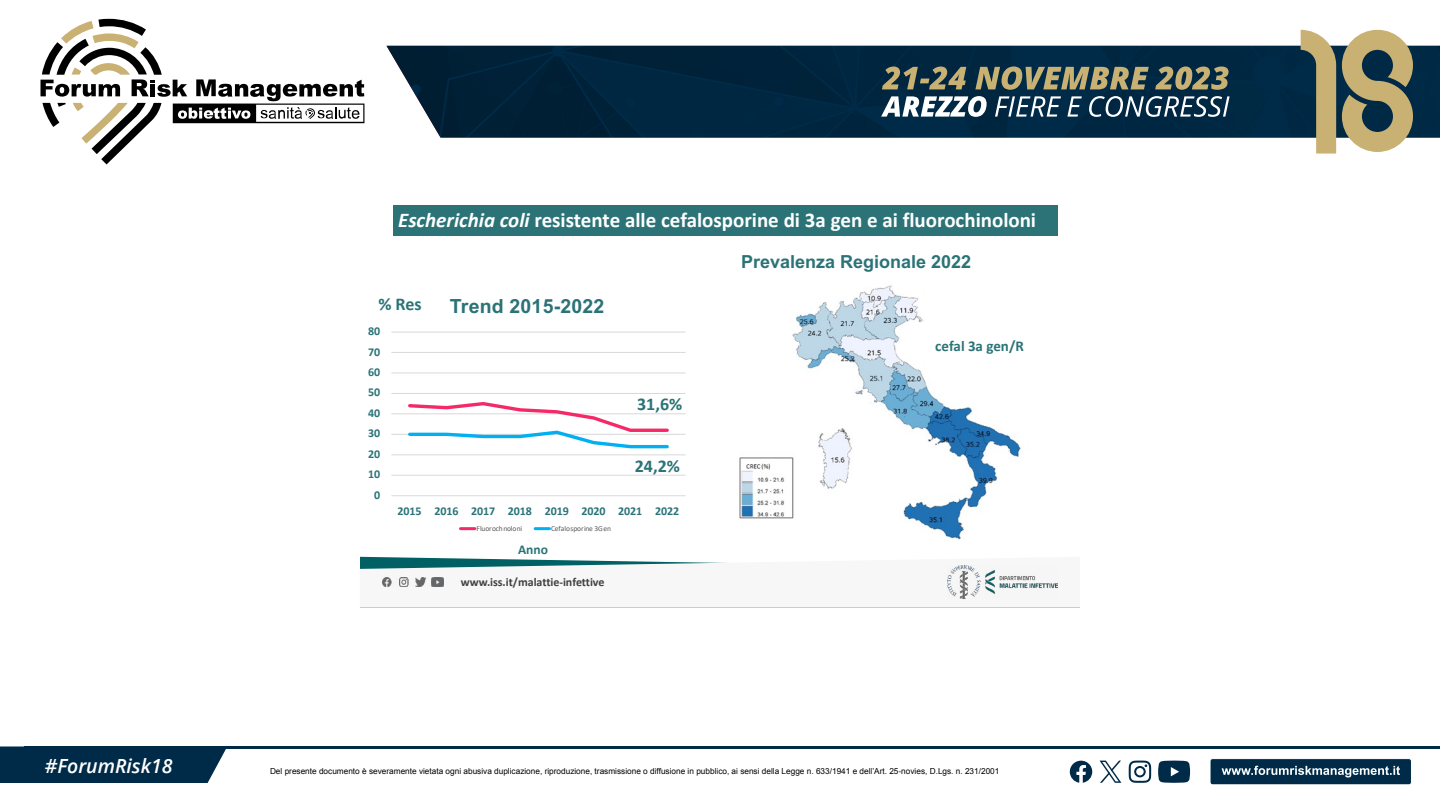
<style>
.page{position:relative;width:1440px;height:810px;background:#fff}
.page>*{position:absolute;margin:0;border:0;box-sizing:border-box;transform-origin:0 0}
.t1{font:700 21px "Calibri";color:#fff}
.t2{font:700 19.5px "Arial";letter-spacing:.01em;color:#2b7377}
.t3{font:italic 600 19.5px "Open Sans";color:#fff}
.t4{font:700 18px "Arial";color:#2b7377}
.t5{font:700 18px "Calibri";color:#2b7377}
.t6{font:700 15px "Calibri";color:#2b7377}
.t7{font:700 13.5px "Calibri";color:#2b7377}
.t8{font:700 12px "Calibri";letter-spacing:-.005em;color:#2b7377}
.t9{font:700 12px "Calibri";letter-spacing:-.005em;color:#404040}
.t10{font:8.25px "Arial";color:#000}
.t11{font:7.5px "Calibri";letter-spacing:-.005em;color:#595959}
.t12{font:7.5px "Calibri";letter-spacing:-.025em;color:#595959}
.s1{font-style:italic}
</style>
<div class="page">
<div style="left:0;top:746px;width:226px;height:37px;background:#002b48"></div>
<div style="left:1210px;top:759px;width:201px;height:26px;background:#002b48;border-radius:3px"></div>
<div style="left:1210px;top:758px;width:202px;height:27px;border:1px solid #fff;border-radius:3px"></div>
<svg style="left:1222px;top:766px;width:178px;height:11px"></svg>
<hr style="left:24px;top:746px;width:1416px;height:3px;background:#002b48">
<img style="left:386px;top:46px;width:1054px;height:92px">
<svg style="left:1342px;top:30px;width:71px;height:122px;background:#9a9575"></svg>
<svg style="left:1301px;top:30px;width:35px;height:124px;background:#929074"></svg>
<svg style="left:40px;top:19px;width:324px;height:145px"></svg>
<svg style="left:881px;top:96px;width:349px;height:21px"></svg>
<svg style="left:882px;top:66px;width:347px;height:24px;background:#656c5b"></svg>
<svg style="left:1129px;top:761px;width:22px;height:22px"></svg>
<svg style="left:1158px;top:761px;width:32px;height:22px"></svg>
<svg style="left:1070px;top:761px;width:22px;height:22px"></svg>
<svg style="left:1100px;top:761px;width:21px;height:22px"></svg>
<svg style="left:360px;top:557px;width:720px;height:51px"></svg>
<img style="left:383px;top:578px;width:61px;height:9px">
<img style="left:947px;top:566px;width:111px;height:33px">
<div style="left:393px;top:205px;width:665px;height:31px;background:#2b7377"></div>
<img style="left:739px;top:285px;width:283px;height:256px">
<hr style="left:391px;top:475px;width:295px;height:1px;background:#d9d9d9">
<hr style="left:391px;top:455px;width:295px;height:1px;background:#d9d9d9">
<hr style="left:391px;top:434px;width:295px;height:1px;background:#d9d9d9">
<hr style="left:391px;top:414px;width:295px;height:1px;background:#d9d9d9">
<hr style="left:391px;top:393px;width:295px;height:1px;background:#d9d9d9">
<hr style="left:391px;top:373px;width:295px;height:1px;background:#d9d9d9">
<hr style="left:391px;top:352px;width:295px;height:1px;background:#d9d9d9">
<hr style="left:391px;top:332px;width:295px;height:1px;background:#d9d9d9">
<hr style="left:391px;top:495px;width:295px;height:1px;background:#d9d9d9">
<svg style="left:406px;top:402px;width:265px;height:47px"></svg>
<hr style="left:460px;top:527px;width:15px;height:3px;background:#f52968">
<hr style="left:535px;top:527px;width:15px;height:3px;background:#00b0f0">
<h1 class="t1" style="left:398px;top:205px;width:640px"><span class="s1">Escherichia coli</span> resistente alle cefalosporine di 3a gen e ai fluorochinoloni</h1>
<h3 class="t5" style="left:378px;top:291px;width:45px">% Res</h3>
<h2 class="t2" style="left:450px;top:292px;width:156px">Trend 2015-2022</h2>
<h3 class="t8" style="left:368px;top:323px;width:14px">80</h3>
<h3 class="t8" style="left:368px;top:343px;width:14px">70</h3>
<h3 class="t8" style="left:368px;top:364px;width:14px">60</h3>
<h3 class="t8" style="left:368px;top:384px;width:14px">50</h3>
<h3 class="t8" style="left:368px;top:404px;width:14px">40</h3>
<h3 class="t8" style="left:368px;top:425px;width:14px">30</h3>
<h3 class="t8" style="left:368px;top:445px;width:14px">20</h3>
<h3 class="t8" style="left:368px;top:466px;width:14px">10</h3>
<h3 class="t8" style="left:374px;top:486px;width:8px">0</h3>
<h3 class="t5" style="left:637px;top:392px;width:47px">31,6%</h3>
<h3 class="t5" style="left:635px;top:453px;width:47px">24,2%</h3>
<h3 class="t8" style="left:398px;top:502px;width:283px">2015 2016 2017 2018 2019 2020 2021 2022</h3>
<p class="t12" style="left:476px;top:523px;width:47px">Fluorochnoloni</p>
<p class="t11" style="left:551px;top:523px;width:62px">Cefalosporine 3Gen</p>
<h3 class="t7" style="left:518px;top:540px;width:31px">Anno</h3>
<h3 class="t9" style="left:461px;top:574px;width:145px">www.iss.it/malattie-infettive</h3>
<h3 class="t4" style="left:741px;top:249px;width:232px">Prevalenza Regionale 2022</h3>
<h3 class="t6" style="left:935px;top:336px;width:90px">cefal 3a gen/R</h3>
<h2 class="t3" style="left:45px;top:752px;width:129px">#ForumRisk18</h2>
<p class="t10" style="left:270px;top:766px;width:731px">Del presente documento è severamente vietata ogni abusiva duplicazione, riproduzione, trasmissione o diffusione in pubblico, ai sensi della Legge n. 633/1941 e dell’Art. 25-novies, D.Lgs. n. 231/2001</p>
</div>
